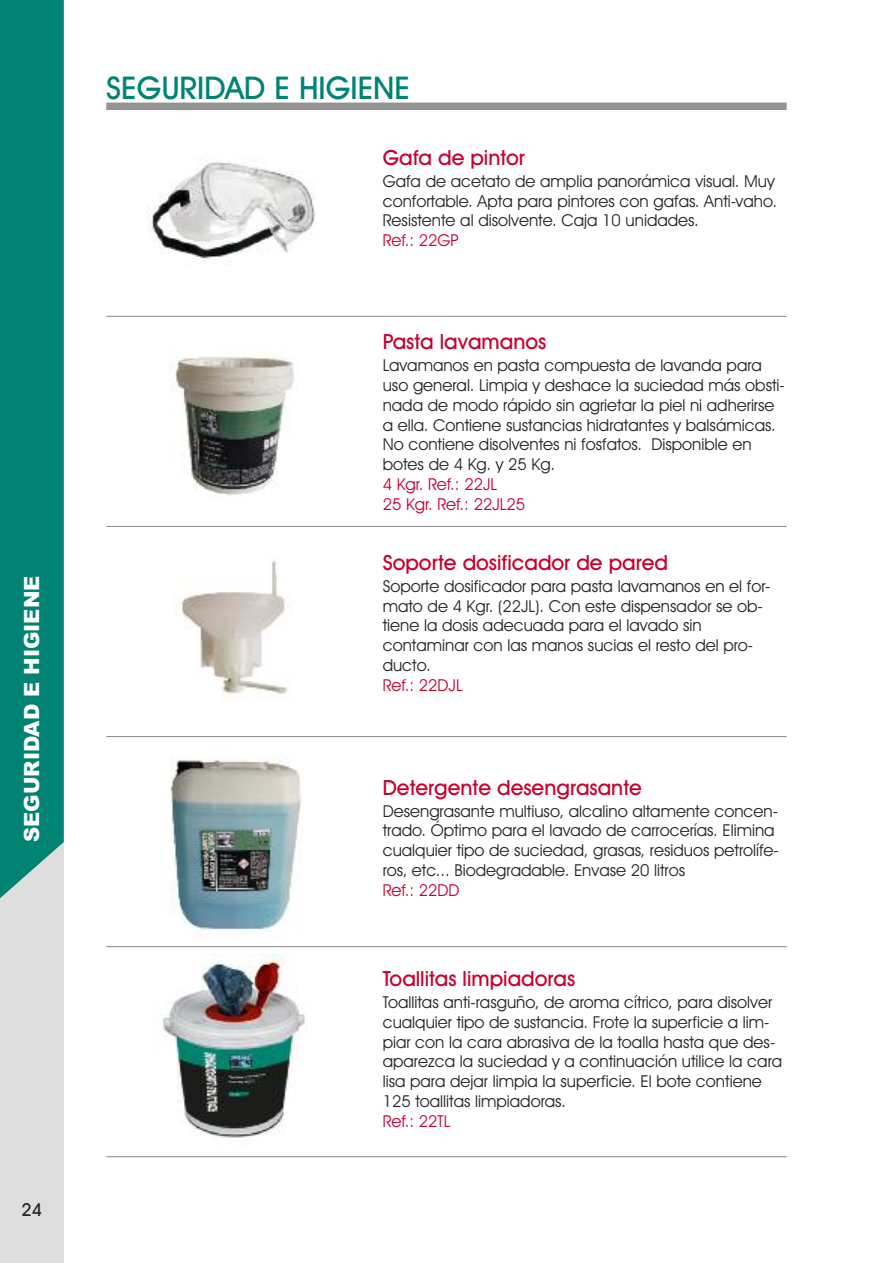
<style>
.page{position:relative;width:893px;height:1263px;background:#fff}
.page>*{position:absolute;margin:0;border:0;box-sizing:border-box;transform-origin:0 0}
.t1{font:500 31.5px "Avant Garde IT Cby BT";color:#008372}
.t2{font:500 21px "Avant Garde IT Cby BT";color:#c8002e}
.t3{font:900 21px "Arial";color:#fff}
.t4{font:500 18px "Avant Garde IT Cby BT";color:#272627}
.t5{font:16.5px/19.8px "Avant Garde IT Cby BT";color:#272627}
.t6{font:16.5px/19.8px "Avant Garde IT Cby BT";color:#c8002e}
</style>
<div class="page">
<div style="left:0;top:0;width:64px;height:1263px;background:#dfdedf"></div>
<div style="left:106px;top:103px;width:681px;height:7px;background:#939393"></div>
<hr style="left:106px;top:1156px;width:681px;height:1px;background:#939393">
<hr style="left:106px;top:946px;width:681px;height:1px;background:#939393">
<hr style="left:106px;top:736px;width:681px;height:1px;background:#939393">
<hr style="left:106px;top:526px;width:681px;height:1px;background:#939393">
<hr style="left:106px;top:316px;width:681px;height:1px;background:#939393">
<div style="left:0;top:0;width:64px;height:898px;background:#008372"></div>
<img style="left:147px;top:161px;width:168px;height:101px">
<img style="left:171px;top:356px;width:123px;height:140px">
<img style="left:178px;top:560px;width:111px;height:137px">
<img style="left:159px;top:756px;width:143px;height:180px">
<img style="left:162px;top:954px;width:143px;height:184px">
<p class="t3" style="left:20px;top:842px;width:268px;rotate:-90deg">SEGURIDAD E HIGIENE</p>
<p class="t4" style="left:22px;top:1199px;width:22px">24</p>
<h1 class="t1" style="left:106px;top:69px;width:305px">SEGURIDAD E HIGIENE</h1>
<p class="t2" style="left:383px;top:146px;width:144px">Gafa de pintor</p>
<p class="t5" style="left:383px;top:171px;width:396px">Gafa de acetato de amplia panorámica visual. Muy confortable. Apta para pintores con gafas. Anti-vaho.<br>Resistente al disolvente. Caja 10 unidades.</p>
<p class="t6" style="left:383px;top:231px;width:78px">Ref.: 22GP</p>
<p class="t2" style="left:383px;top:330px;width:165px">Pasta lavamanos</p>
<p class="t5" style="left:383px;top:356px;width:404px">Lavamanos en pasta compuesta de lavanda para uso general. Limpia y deshace la suciedad más obsti&shy;nada de modo rápido sin agrietar la piel ni adherirse a ella. Contiene sustancias hidratantes y balsámicas.<br>No contiene disolventes ni fosfatos. Disponible en botes de 4 Kg. y 25 Kg.</p>
<p class="t6" style="left:383px;top:474px;width:144px">4 Kgr. Ref.: 22JL<br>25 Kgr. Ref.: 22JL25</p>
<p class="t2" style="left:383px;top:550px;width:287px">Soporte dosificador de pared</p>
<p class="t5" style="left:383px;top:576px;width:389px">Soporte dosificador para pasta lavamanos en el for&shy;mato de 4 Kgr. (22JL). Con este dispensador se ob&shy;tiene la dosis adecuada para el lavado sin contaminar con las manos sucias el resto del pro&shy;ducto.</p>
<p class="t6" style="left:383px;top:675px;width:82px">Ref.: 22DJL</p>
<p class="t2" style="left:383px;top:775px;width:261px">Detergente desengrasante</p>
<p class="t5" style="left:383px;top:801px;width:398px">Desengrasante multiuso, alcalino altamente concen&shy;trado. Óptimo para el lavado de carrocerías. Elimina cualquier tipo de suciedad, grasas, residuos petrolífe&shy;ros, etc... Biodegradable. Envase 20 litros</p>
<p class="t6" style="left:383px;top:880px;width:78px">Ref.: 22DD</p>
<p class="t2" style="left:383px;top:967px;width:194px">Toallitas limpiadoras</p>
<p class="t5" style="left:383px;top:992px;width:401px">Toallitas anti-rasguño, de aroma cítrico, para disolver cualquier tipo de sustancia. Frote la superficie a lim&shy;piar con la cara abrasiva de la toalla hasta que des&shy;aparezca la suciedad y a continuación utilice la cara lisa para dejar limpia la superficie. El bote contiene 125 toallitas limpiadoras.</p>
<p class="t6" style="left:383px;top:1111px;width:69px">Ref.: 22TL</p>
</div>
